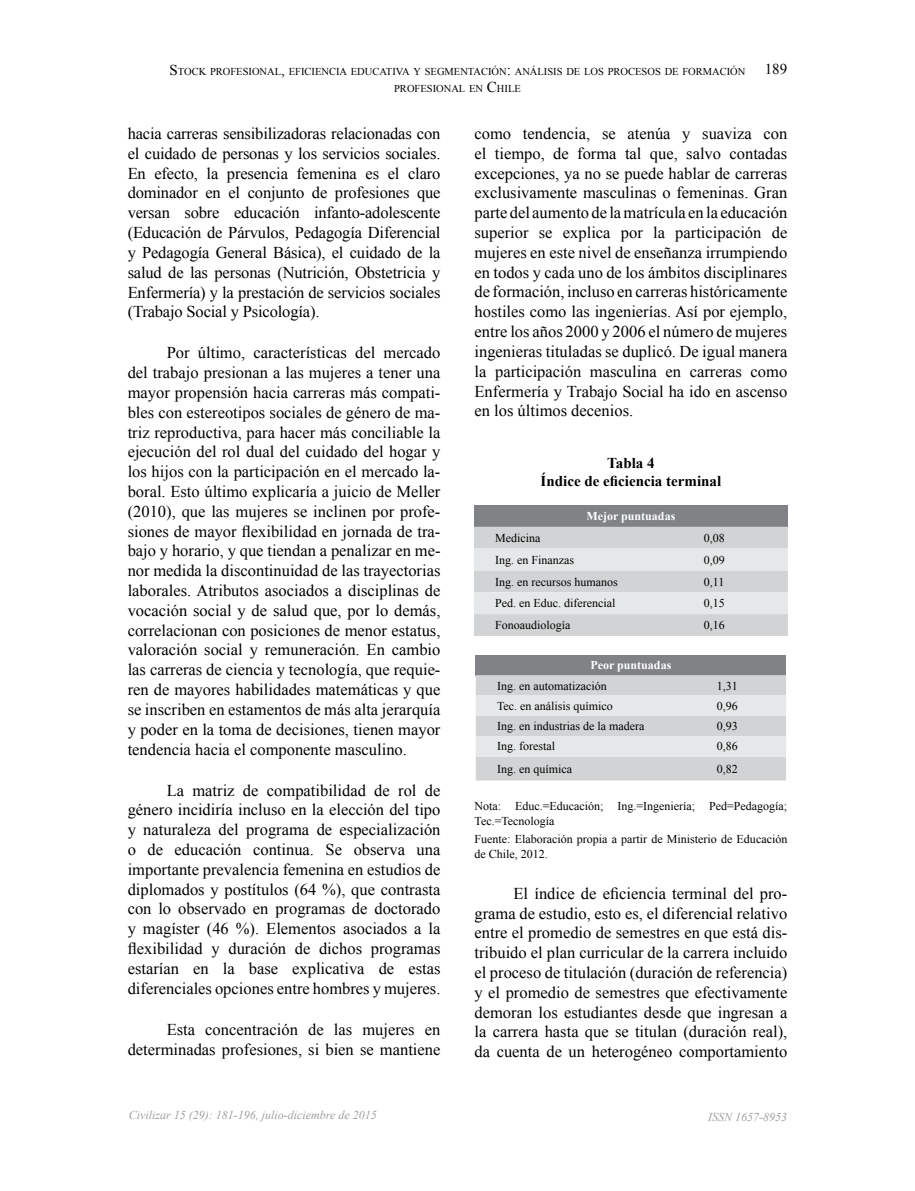
<style>
.page{position:relative;width:915px;height:1191px;background:#fff}
.page>*{position:absolute;margin:0;border:0;box-sizing:border-box;transform-origin:0 0}
.t1{font:16.5px/19.8px "Times New Roman";color:#000;text-align:justify}
.t2{font:700 15px/18px "Times New Roman";color:#000;text-align:center}
.t3{font:15px "Times New Roman";color:#000}
.t4{font:12px/14.4px "Times New Roman";color:#000}
.t5{font:italic 12px "Times New Roman";color:#9d9fa2}
.t6{font:700 12px "Times New Roman";color:#fff}
.t7{font:10.5px/16.5px "Times New Roman";color:#000;text-align:center}
.s1{font-size:15px}
</style>
<div class="page">
<div style="left:474px;top:505px;width:313px;height:22px;background:#808285"></div>
<svg style="left:474px;top:527px;width:313px;height:109px;background:#d9dbdc"></svg>
<div style="left:475px;top:655px;width:310px;height:20px;background:#808285"></div>
<svg style="left:475px;top:675px;width:310px;height:105px;background:#d9dbdc"></svg>
<p class="t7" style="left:169px;top:64px;width:577px"><span class="s1">S</span>TOCK PROFESIONAL<span class="s1">,</span> EFICIENCIA EDUCATIVA Y SEGMENTACIÓN<span class="s1">:</span> ANÁLISIS DE LOS PROCESOS DE FORMACIÓN<br>PROFESIONAL EN <span class="s1">C</span>HILE</p>
<p class="t3" style="left:764px;top:59px;width:24px">189</p>
<p class="t1" style="left:128px;top:123px;width:314px">hacia carreras sensibilizadoras relacionadas con el cuidado de personas y los servicios sociales.<br>En efecto, la presencia femenina es el claro dominador en el conjunto de profesiones que versan sobre educación infanto-adolescente (Educación de Párvulos, Pedagogía Diferencial y Pedagogía General Básica), el cuidado de la salud de las personas (Nutrición, Obstetricia y Enfermería) y la prestación de servicios sociales (Trabajo Social y Psicología).</p>
<p class="t1" style="left:128px;top:343px;width:314px;text-indent:39px">Por último, características del mercado del trabajo presionan a las mujeres a tener una mayor propensión hacia carreras más compati&shy;bles con estereotipos sociales de género de ma&shy;triz reproductiva, para hacer más conciliable la ejecución del rol dual del cuidado del hogar y los hijos con la participación en el mercado la&shy;boral. Esto último explicaría a juicio de Meller (2010), que las mujeres se inclinen por profe&shy;siones de mayor flexibilidad en jornada de tra&shy;bajo y horario, y que tiendan a penalizar en me&shy;nor medida la discontinuidad de las trayectorias laborales. Atributos asociados a disciplinas de vocación social y de salud que, por lo demás, correlacionan con posiciones de menor estatus, valoración social y remuneración. En cambio las carreras de ciencia y tecnología, que requie&shy;ren de mayores habilidades matemáticas y que se inscriben en estamentos de más alta jerarquía y poder en la toma de decisiones, tienen mayor tendencia hacia el componente masculino.</p>
<p class="t1" style="left:128px;top:780px;width:314px;text-indent:39px">La matriz de compatibilidad de rol de género incidiría incluso en la elección del tipo y naturaleza del programa de especialización o de educación continua. Se observa una importante prevalencia femenina en estudios de diplomados y postítulos (64 %), que contrasta con lo observado en programas de doctorado y magíster (46 %). Elementos asociados a la flexibilidad y duración de dichos programas estarían en la base explicativa de estas diferenciales opciones entre hombres y mujeres.</p>
<p class="t1" style="left:128px;top:1019px;width:314px;text-align:right">Esta concentración de las mujeres en determinadas profesiones, si bien se mantiene</p>
<p class="t5" style="left:129px;top:1106px;width:249px">Civilizar 15 (29): 181-196, julio-diciembre de 2015</p>
<p class="t1" style="left:474px;top:123px;width:314px">como tendencia, se atenúa y suaviza con el tiempo, de forma tal que, salvo contadas excepciones, ya no se puede hablar de carreras exclusivamente masculinas o femeninas. Gran parte del aumento de la matrícula en la educación superior se explica por la participación de mujeres en este nivel de enseñanza irrumpiendo en todos y cada uno de los ámbitos disciplinares de formación, incluso en carreras históricamente hostiles como las ingenierías. Así por ejemplo, entre los años 2000 y 2006 el número de mujeres ingenieras tituladas se duplicó. De igual manera la participación masculina en carreras como Enfermería y Trabajo Social ha ido en ascenso en los últimos decenios.</p>
<p class="t2" style="left:540px;top:454px;width:182px">Tabla 4<br>Índice de eficiencia terminal</p>
<p class="t6" style="left:586px;top:508px;width:90px">Mejor puntuadas</p>
<p class="t4" style="left:495px;top:530px;width:47px">Medicina</p>
<p class="t4" style="left:703px;top:530px;width:22px">0,08</p>
<p class="t4" style="left:495px;top:552px;width:80px">Ing. en Finanzas</p>
<p class="t4" style="left:703px;top:552px;width:22px">0,09</p>
<p class="t4" style="left:495px;top:574px;width:124px">Ing. en recursos humanos</p>
<p class="t4" style="left:703px;top:574px;width:22px">0,11</p>
<p class="t4" style="left:495px;top:596px;width:122px">Ped. en Educ. diferencial</p>
<p class="t4" style="left:703px;top:596px;width:22px">0,15</p>
<p class="t4" style="left:495px;top:618px;width:77px">Fonoaudiología</p>
<p class="t4" style="left:703px;top:618px;width:22px">0,16</p>
<p class="t6" style="left:590px;top:657px;width:82px">Peor puntuadas</p>
<p class="t4" style="left:497px;top:678px;width:111px">Ing. en automatización</p>
<p class="t4" style="left:716px;top:678px;width:22px">1,31</p>
<p class="t4" style="left:497px;top:698px;width:117px">Tec. en análisis químico</p>
<p class="t4" style="left:716px;top:698px;width:22px">0,96</p>
<p class="t4" style="left:497px;top:718px;width:149px">Ing. en industrias de la madera</p>
<p class="t4" style="left:716px;top:718px;width:22px">0,93</p>
<p class="t4" style="left:497px;top:739px;width:59px">Ing. forestal</p>
<p class="t4" style="left:716px;top:739px;width:22px">0,86</p>
<p class="t4" style="left:497px;top:761px;width:76px">Ing. en química</p>
<p class="t4" style="left:716px;top:761px;width:22px">0,82</p>
<p class="t4" style="left:474px;top:798px;width:314px">Nota: Educ.=Educación; Ing.=Ingeniería; Ped=Pedagogía;<br>Tec.=Tecnología</p>
<p class="t4" style="left:474px;top:832px;width:314px">Fuente: Elaboración propia a partir de Ministerio de Educación de Chile, 2012.</p>
<p class="t1" style="left:474px;top:883px;width:314px;text-indent:39px">El índice de eficiencia terminal del pro&shy;grama de estudio, esto es, el diferencial relativo entre el promedio de semestres en que está dis&shy;tribuido el plan curricular de la carrera incluido el proceso de titulación (duración de referencia) y el promedio de semestres que efectivamente demoran los estudiantes desde que ingresan a la carrera hasta que se titulan (duración real), da cuenta de un heterogéneo comportamiento</p>
<p class="t5" style="left:708px;top:1108px;width:80px">ISSN 1657-8953</p>
</div>
